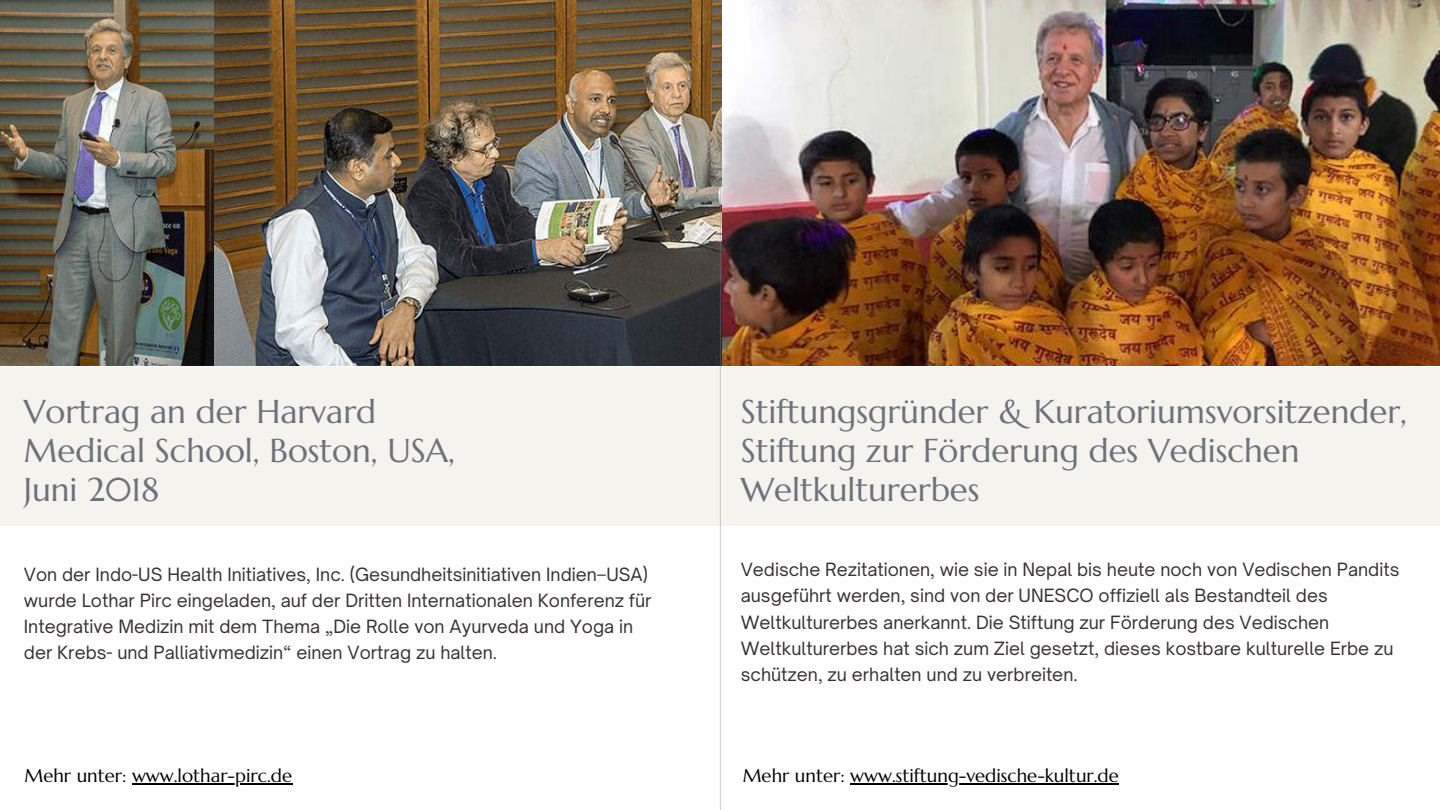
<style>
.page{position:relative;width:1440px;height:810px;background:#fff}
.page>*{position:absolute;margin:0;border:0;box-sizing:border-box;transform-origin:0 0}
.t1{font:33px/39px "Marcellus";color:#6d717a}
.t2{font:18.5px "Marcellus";color:#000}
.t3{font:17.5px/26.2px "Open Sauce One";color:#363231}
</style>
<div class="page">
<div style="left:0;top:367px;width:1439px;height:159px;background:#f1f0e9"></div>
<img style="left:0;top:0;width:1440px;height:365px">
<hr style="left:720px;top:105px;width:1px;height:705px;background:#7e8477">
<hr style="left:850px;top:783px;width:269px;height:2px;background:#000">
<hr style="left:132px;top:783px;width:160px;height:2px;background:#000">
<h1 class="t1" style="left:24px;top:392px;width:433px">Vortrag an der Harvard<br>Medical School, Boston, USA,<br>Juni 2018</h1>
<p class="t3" style="left:24px;top:561px;width:629px">Von der Indo-US Health Initiatives, Inc. (Gesund heits initiativen Indien–USA) wurde Lothar Pirc eingeladen, auf der Dritten Internationalen Konferenz für Integrative Medizin mit dem Thema „Die Rolle von Ayurveda und Yoga in der Krebs- und Palliativmedizin“ einen Vortrag zu halten.</p>
<h1 class="t1" style="left:741px;top:392px;width:668px">Stiftungsgründer &amp; Kuratoriums vorsitzender,<br>Stiftung zur Förderung des Vedischen<br>Weltkulturerbes</h1>
<p class="t3" style="left:741px;top:556px;width:660px">Vedische Rezitationen, wie sie in Nepal bis heute noch von Vedischen Pandits ausgeführt werden, sind von der UNESCO offiziell als Bestandteil des Weltkulturerbes anerkannt. Die Stiftung zur Förderung des Vedischen Weltkulturerbes hat sich zum Ziel gesetzt, dieses kostbare kulturelle Erbe zu schützen, zu erhalten und zu verbreiten.</p>
<p class="t2" style="left:25px;top:764px;width:269px">Mehr unter: www.lothar-pirc.de</p>
<p class="t2" style="left:743px;top:764px;width:378px">Mehr unter: www.stiftung-vedische-kultur.de</p>
</div>
